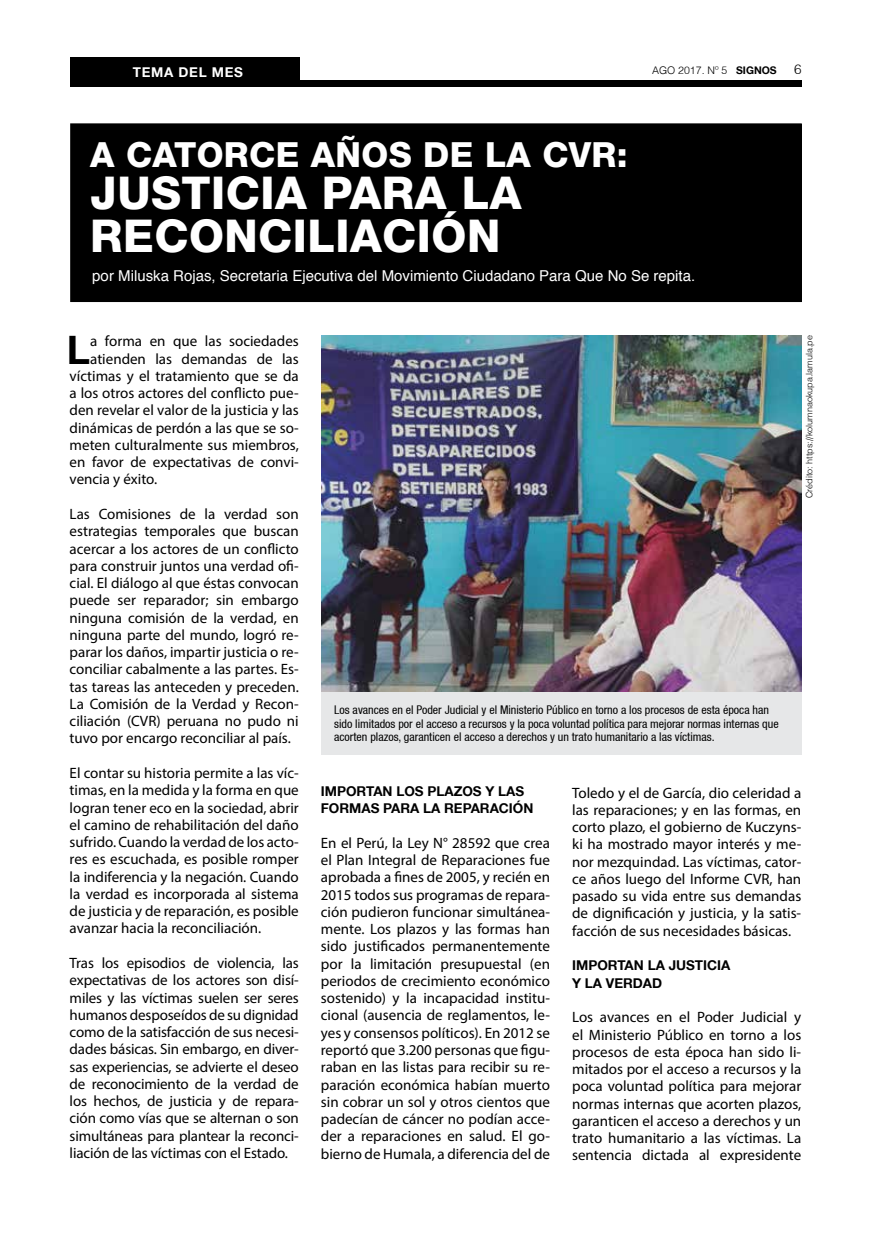
<style>
.page{position:relative;width:872px;height:1255px;background:#fff}
.page>*{position:absolute;margin:0;border:0;box-sizing:border-box;transform-origin:0 0}
.t1{font:800 45px/42.8px "Helvetica 85";letter-spacing:.01em;color:#fff}
.t2{font:700 39.15px "Helvetica 75";color:#000}
.t3{font:800 34.5px "Helvetica 85";letter-spacing:.01em;color:#fff}
.t4{font:15px/17.2px "Myriad Pro";color:#000;text-align:justify}
.t5{font:15px "Helvetica";color:#fff}
.t6{font:700 13.5px/17.2px "Helvetica 75";color:#000}
.t7{font:700 13.5px "Helvetica 75";letter-spacing:.05em;color:#fff}
.t8{font:300 13.5px "Helvetica";color:#000}
.t9{font:condensed 12px/13.5px "Helvetica 57";color:#000}
.t10{font:300 10.5px "Helvetica";color:#000}
.t11{font:300 9px "Helvetica";color:#000}
.s1{font-family:"Helvetica 75";font-weight:700}
</style>
<div class="page">
<div style="left:70px;top:81px;width:731px;height:6px;background:#000"></div>
<div style="left:70px;top:57px;width:229px;height:30px;background:#000"></div>
<div style="left:71px;top:124px;width:730px;height:177px;background:#000"></div>
<div style="left:70px;top:123px;width:731px;height:179px;border:2px solid #000"></div>
<img style="left:321px;top:335px;width:480px;height:357px">
<div style="left:321px;top:692px;width:480px;height:62px;background:#e6e7e8"></div>
<p class="t7" style="left:133px;top:64px;width:111px">TEMA DEL MES</p>
<p class="t10" style="left:652px;top:63px;width:126px">AGO 2017. Nº 5 <span class="s1">SIGNOS</span></p>
<p class="t8" style="left:794px;top:60px;width:9px">6</p>
<h3 class="t3" style="left:90px;top:134px;width:539px">A CATORCE AÑOS DE LA CVR:</h3>
<h1 class="t1" style="left:90px;top:172px;width:433px">JUSTICIA PARA LA<br>RECONCILIACIÓN</h1>
<p class="t5" style="left:92px;top:266px;width:604px">por Miluska Rojas, Secretaria Ejecutiva del Movimiento Ciudadano Para Que No Se repita.</p>
<h2 class="t2" style="left:67px;top:325px;width:25px">L</h2>
<p class="t4" style="left:90px;top:332px;width:210px">a forma en que las sociedades</p>
<p class="t4" style="left:90px;top:349px;width:210px">atienden las demandas de las</p>
<p class="t4" style="left:70px;top:367px;width:231px">víctimas y el tratamiento que se da</p>
<p class="t4" style="left:70px;top:384px;width:231px">a los otros actores del conflicto pue-</p>
<p class="t4" style="left:70px;top:401px;width:231px">den revelar el valor de la justicia y las</p>
<p class="t4" style="left:70px;top:418px;width:231px">dinámicas de perdón a las que se so-</p>
<p class="t4" style="left:70px;top:436px;width:231px">meten culturalmente sus miembros,</p>
<p class="t4" style="left:70px;top:453px;width:231px">en favor de expectativas de convi-</p>
<p class="t4" style="left:70px;top:470px;width:89px">vencia y éxito.</p>
<p class="t4" style="left:70px;top:505px;width:231px">Las Comisiones de la verdad son estrategias temporales que buscan acercar a los actores de un conflicto para construir juntos una verdad ofi&shy;cial. El diálogo al que éstas convocan puede ser reparador; sin embargo ninguna comisión de la verdad, en ninguna parte del mundo, logró re&shy;parar los daños, impartir justicia o re&shy;conciliar cabalmente a las partes. Es&shy;tas tareas las anteceden y preceden.<br>La Comisión de la Verdad y Recon&shy;ciliación (CVR) peruana no pudo ni tuvo por encargo reconciliar al país.</p>
<p class="t4" style="left:70px;top:764px;width:231px">El contar su historia permite a las víc&shy;timas, en la medida y la forma en que logran tener eco en la sociedad, abrir el camino de rehabilitación del daño sufrido. Cuando la verdad de los acto&shy;res es escuchada, es posible romper la indiferencia y la negación. Cuando la verdad es incorporada al sistema de justicia y de reparación, es posible avanzar hacia la reconciliación.</p>
<p class="t4" style="left:70px;top:954px;width:231px">Tras los episodios de violencia, las expectativas de los actores son disí&shy;miles y las víctimas suelen ser seres humanos desposeídos de su dignidad como de la satisfacción de sus necesi&shy;dades básicas. Sin embargo, en diver&shy;sas experiencias, se advierte el deseo de reconocimiento de la verdad de los hechos, de justicia y de repara&shy;ción como vías que se alternan o son simultáneas para plantear la reconci&shy;liación de las víctimas con el Estado.</p>
<p class="t11" style="left:803px;top:498px;width:165px;rotate:-90deg">Crédito: https://kolumnaokupa.lamula.pe</p>
<p class="t9" style="left:334px;top:703px;width:446px">Los avances en el Poder Judicial y el Ministerio Público en torno a los procesos de esta época han sido limitados por el acceso a recursos y la poca voluntad política para mejorar normas internas que acorten plazos, garanticen el acceso a derechos y un trato humanitario a las víctimas.</p>
<p class="t6" style="left:321px;top:782px;width:214px">IMPORTAN LOS PLAZOS Y LAS<br>FORMAS PARA LA REPARACIÓN</p>
<p class="t4" style="left:321px;top:834px;width:231px">En el Perú, la Ley N° 28592 que crea el Plan Integral de Reparaciones fue aprobada a fines de 2005, y recién en 2015 todos sus programas de repara&shy;ción pudieron funcionar simultánea&shy;mente. Los plazos y las formas han sido justificados permanentemente por la limitación presupuestal (en periodos de crecimiento económico sostenido) y la incapacidad institu&shy;cional (ausencia de reglamentos, le&shy;yes y consensos políticos). En 2012 se reportó que 3.200 personas que figu&shy;raban en las listas para recibir su re&shy;paración económica habían muerto sin cobrar un sol y otros cientos que padecían de cáncer no podían acce&shy;der a reparaciones en salud. El go&shy;bierno de Humala, a diferencia del de</p>
<p class="t4" style="left:572px;top:783px;width:231px">Toledo y el de García, dio celeridad a las reparaciones; y en las formas, en corto plazo, el gobierno de Kuczyns&shy;ki ha mostrado mayor interés y me&shy;nor mezquindad. Las víctimas, cator&shy;ce años luego del Informe CVR, han pasado su vida entre sus demandas de dignificación y justicia, y la satis&shy;facción de sus necesidades básicas.</p>
<p class="t6" style="left:572px;top:956px;width:160px">IMPORTAN LA JUSTICIA<br>Y LA VERDAD</p>
<p class="t4" style="left:572px;top:1008px;width:231px">Los avances en el Poder Judicial y el Ministerio Público en torno a los procesos de esta época han sido li&shy;mitados por el acceso a recursos y la poca voluntad política para mejorar normas internas que acorten plazos, garanticen el acceso a derechos y un trato humanitario a las víctimas. La sentencia dictada al expresidente</p>
</div>
